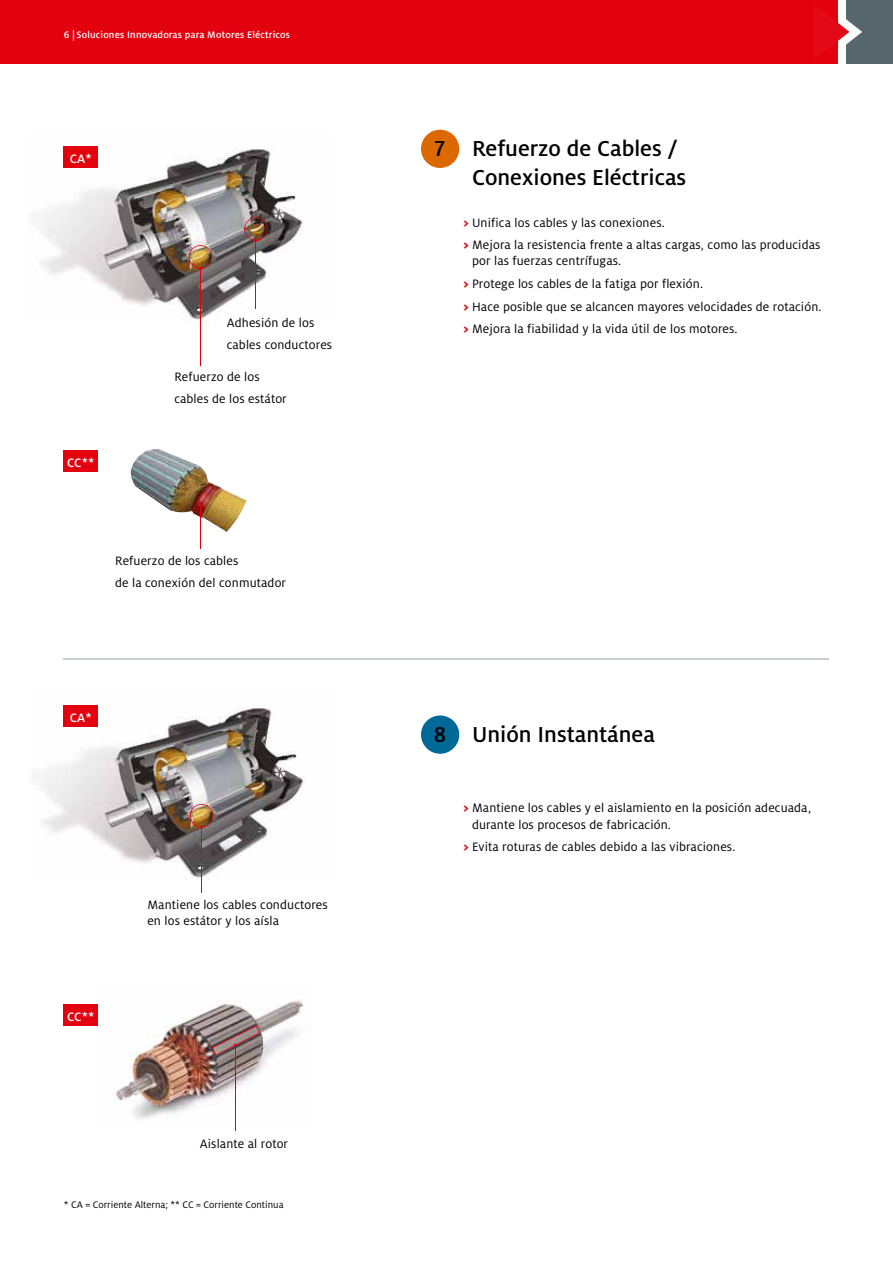
<style>
.page{position:relative;width:893px;height:1263px;background:#fff}
.page>*{position:absolute;margin:0;border:0;box-sizing:border-box;transform-origin:0 0}
.t1{font:500 24px/28.8px "Henkel Milo";color:#000}
.t2{font:13.5px/22.5px "Henkel Milo";letter-spacing:.01em;color:#000}
.t3{font:500 13.5px "Henkel Milo";color:#fff}
.t4{font:500 10.5px "Henkel Milo";letter-spacing:.015em;color:#fff}
.t5{font:10.5px "Henkel Milo";color:#000}
.s1{font-weight:700;color:#e3000f}
</style>
<div class="page">
<div style="left:846px;top:0;width:47px;height:64px;background:#57666d"></div>
<div style="left:0;top:0;width:838px;height:64px;background:#e3000f"></div>
<svg style="left:838px;top:19px;width:24px;height:26px"></svg>
<hr style="left:64px;top:658px;width:765px;height:2px;background:#c7cdd0">
<img style="left:42px;top:705px;width:263px;height:173px">
<hr style="left:201px;top:827px;width:1px;height:66px;background:#e3000f">
<svg style="left:190px;top:804px;width:23px;height:24px"></svg>
<img style="left:41px;top:146px;width:263px;height:174px">
<hr style="left:256px;top:240px;width:1px;height:69px;background:#e3000f">
<svg style="left:244px;top:217px;width:24px;height:25px"></svg>
<hr style="left:200px;top:268px;width:1px;height:98px;background:#e3000f">
<svg style="left:189px;top:245px;width:23px;height:25px"></svg>
<img style="left:130px;top:449px;width:117px;height:83px">
<hr style="left:200px;top:503px;width:1px;height:46px;background:#e3000f">
<img style="left:94px;top:1000px;width:210px;height:120px">
<hr style="left:235px;top:1045px;width:1px;height:85px;background:#e3000f">
<svg style="left:212px;top:1025px;width:48px;height:30px"></svg>
<div style="left:421px;top:130px;width:38px;height:38px;background:#dc6900;border-radius:50%"></div>
<div style="left:421px;top:715px;width:38px;height:39px;background:#006998;border-radius:50%"></div>
<div style="left:64px;top:1005px;width:34px;height:21px;background:#e3000f"></div>
<div style="left:64px;top:705px;width:34px;height:22px;background:#e3000f"></div>
<div style="left:64px;top:147px;width:34px;height:21px;background:#e3000f"></div>
<div style="left:64px;top:451px;width:34px;height:21px;background:#e3000f"></div>
<p class="t4" style="left:64px;top:29px;width:228px">6 |Soluciones Innovadoras para Motores Eléctricos</p>
<p class="t3" style="left:70px;top:151px;width:24px">CA*</p>
<p class="t3" style="left:67px;top:455px;width:29px">CC**</p>
<p class="t2" style="left:227px;top:311px;width:107px">Adhesión de los cables conductores</p>
<p class="t2" style="left:174px;top:365px;width:114px">Refuerzo de los cables de los estátor</p>
<p class="t2" style="left:115px;top:549px;width:173px">Refuerzo de los cables<br>de la conexión del conmutador</p>
<p class="t3" style="left:70px;top:710px;width:24px">CA*</p>
<p class="t3" style="left:67px;top:1009px;width:29px">CC**</p>
<p class="t2" style="left:147px;top:897px;width:182px;line-height:16.2px">Mantiene los cables conductores en los estátor y los aísla</p>
<p class="t2" style="left:200px;top:1132px;width:90px">Aislante al rotor</p>
<p class="t5" style="left:64px;top:1198px;width:221px">* CA = Corriente Alterna; ** CC = Corriente Continua</p>
<h1 class="t1" style="left:435px;top:134px;width:12px">7</h1>
<h1 class="t1" style="left:472px;top:134px;width:216px">Refuerzo de Cables /<br>Conexiones Eléctricas</h1>
<p class="t2" style="left:463px;top:211px;width:359px"><span class="s1">&gt;</span> Unifica los cables y las conexiones.<br><span class="s1">&gt;</span> Mejora la resistencia frente a altas cargas, como las producidas</p>
<p class="t2" style="left:463px;top:250px;width:359px;text-indent:9px">por las fuerzas centrífugas.<br><span class="s1">&gt;</span> Protege los cables de la fatiga por flexión.<br><span class="s1">&gt;</span> Hace posible que se alcancen mayores velocidades de rotación. <span class="s1">&gt;</span> Mejora la fiabilidad y la vida útil de los motores.</p>
<h1 class="t1" style="left:434px;top:720px;width:14px">8</h1>
<h1 class="t1" style="left:472px;top:720px;width:184px">Unión Instantánea</h1>
<p class="t2" style="left:472px;top:800px;width:341px;line-height:16.2px;text-indent:-9px"><span class="s1">&gt;</span> Mantiene los cables y el aislamiento en la posición adecuada, durante los procesos de fabricación.</p>
<p class="t2" style="left:463px;top:836px;width:273px"><span class="s1">&gt;</span> Evita roturas de cables debido a las vibraciones.</p>
</div>
